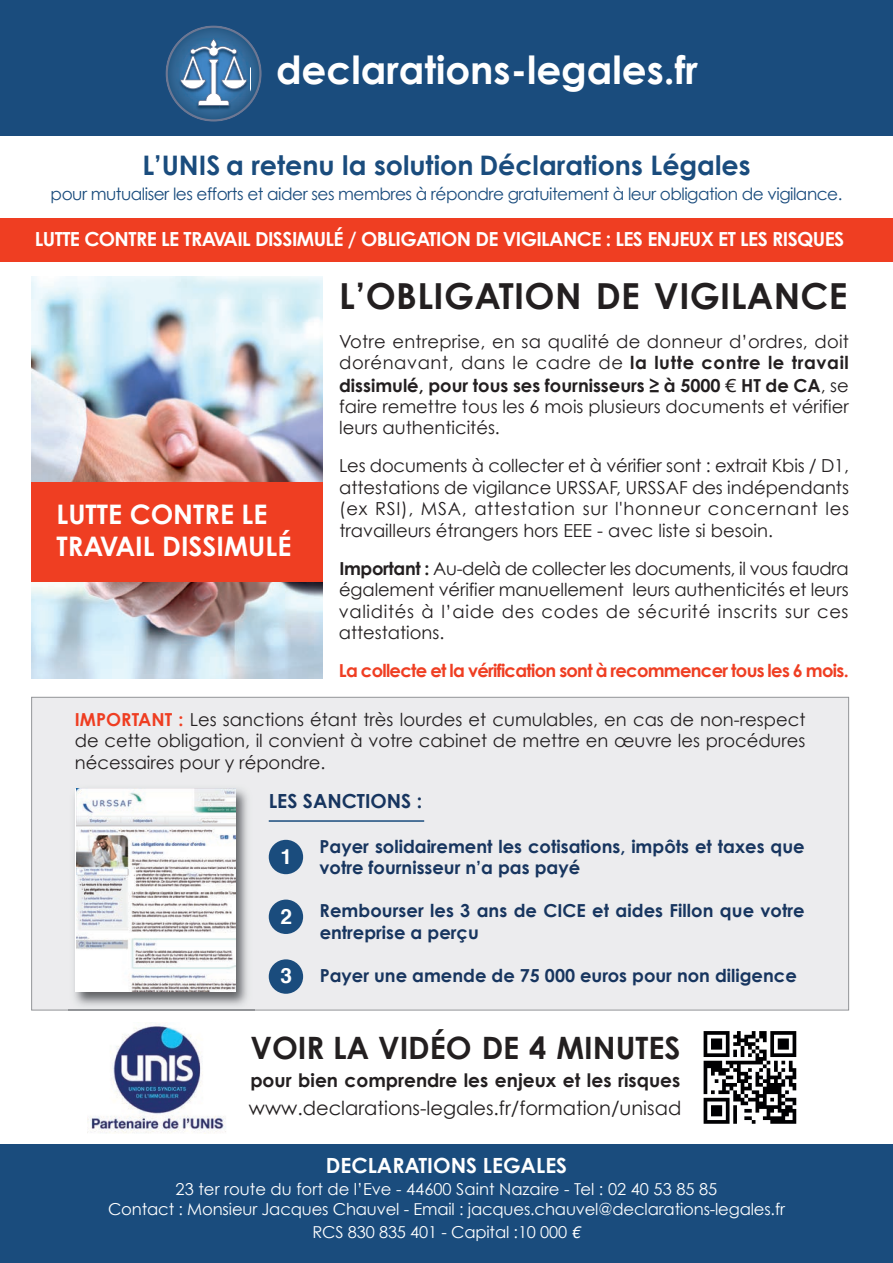
<style>
.page{position:relative;width:893px;height:1263px;background:#fff}
.page>*{position:absolute;margin:0;border:0;box-sizing:border-box;transform-origin:0 0}
.t1{font:700 38.85px "Century Gothic";color:#fff}
.t2{font:700 35.85px "Century Gothic";letter-spacing:.01em;color:#231f20}
.t3{font:700 30.75px "Century Gothic";color:#231f20}
.t4{font:700 26.85px "Century Gothic";color:#1a4c7d}
.t5{font:700 26.85px/32.2px "Century Gothic";color:#fff}
.t6{font:700 20.85px "Century Gothic";color:#fff}
.t7{font:700 20.85px "Helvetica";color:#fff}
.t8{font:700 19.5px "Century Gothic";letter-spacing:-.03em;color:#fff}
.t9{font:19.5px "Century Gothic";color:#231f20}
.t10{font:700 19.5px "Century Gothic";color:#17355f}
.t11{font:700 18.6px "Century Gothic";color:#231f20}
.t12{font:18px/21.5px "Century Gothic";color:#231f20;text-align:justify}
.t13{font:700 18px/21.5px "Century Gothic";color:#17355f}
.t14{font:700 18px "Century Gothic";letter-spacing:-.04em;color:#ef3e22}
.t15{font:16.95px "Century Gothic";letter-spacing:-.03em;color:#1a4c7d}
.t16{font:16.5px/19.8px "Century Gothic";letter-spacing:-.01em;color:#fff;text-align:center}
.s1{font-weight:700}
.s2{font-family:"Lucida Grande"}
.s3{font-weight:700;color:#ef3e22}
.s4{font-family:"Avenir";font-weight:500;font-style:italic}
</style>
<div class="page">
<div style="left:0;top:0;width:893px;height:135px;background:#1a4c7d"></div>
<img style="left:31px;top:276px;width:292px;height:402px">
<img style="left:167px;top:27px;width:94px;height:94px;border-radius:47px">
<div style="left:165px;top:25px;width:97px;height:97px;border:2px solid #6c7793;border-radius:50%"></div>
<img style="left:178px;top:43px;width:1px;height:14px">
<img style="left:176px;top:67px;width:3px;height:30px">
<svg style="left:179px;top:37px;width:72px;height:71px;background:#5c87b0"></svg>
<img style="left:190px;top:97px;width:46px;height:14px">
<div style="left:31px;top:482px;width:292px;height:100px;background:#ef3e22"></div>
<div style="left:32px;top:698px;width:816px;height:312px;background:#ececee"></div>
<div style="left:0;top:1144px;width:893px;height:119px;background:#1a4c7d"></div>
<img style="left:68px;top:788px;width:186px;height:223px">
<img style="left:77px;top:789px;width:158px;height:202px">
<hr style="left:269px;top:820px;width:155px;height:2px;background:#1a4c7d">
<div style="left:269px;top:840px;width:34px;height:34px;background:#1a4c7d;border-radius:50%"></div>
<div style="left:269px;top:899px;width:34px;height:35px;background:#1a4c7d;border-radius:50%"></div>
<div style="left:269px;top:959px;width:34px;height:35px;background:#1a4c7d;border-radius:50%"></div>
<svg style="left:704px;top:1031px;width:92px;height:93px"></svg>
<div style="left:0;top:218px;width:893px;height:44px;background:#ef3e22"></div>
<img style="left:88px;top:1023px;width:138px;height:110px">
<h1 class="t1" style="left:276px;top:46px;width:424px">declarations-legales.fr</h1>
<h3 class="t4" style="left:142px;top:149px;width:610px">L’UNIS a retenu la solution Déclarations Légales</h3>
<p class="t15" style="left:51px;top:183px;width:793px">pour mutualiser les efforts et aider ses membres à répondre gratuitement à leur obligation de vigilance.</p>
<p class="t8" style="left:35px;top:227px;width:811px">LUTTE CONTRE LE TRAVAIL DISSIMULÉ / OBLIGATION DE VIGILANCE : LES ENJEUX ET LES RISQUES</p>
<h3 class="t5" style="left:57px;top:498px;width:236px">LUTTE CONTRE LE<br>TRAVAIL DISSIMULÉ</h3>
<h2 class="t2" style="left:339px;top:273px;width:510px">L’OBLIGATION DE VIGILANCE</h2>
<p class="t12" style="left:339px;top:330px;width:511px">Votre entreprise, en sa qualité de donneur d’ordres, doit dorénavant, dans le cadre de <span class="s1">la lutte contre le travail dissimulé, pour tous ses fournisseurs ≥ à 5000</span> <span class="s2">€</span> <span class="s1">HT de CA</span>, se faire remettre tous les 6 mois plusieurs documents et vérifier leurs authenticités.</p>
<p class="t12" style="left:339px;top:454px;width:511px">Les documents à collecter et à vérifier sont : extrait Kbis / D1, attestations de vigilance URSSAF, URSSAF des indépendants (ex RSI), MSA, attestation sur l'honneur concernant les travailleurs étrangers hors EEE - avec liste si besoin.</p>
<p class="t12" style="left:339px;top:557px;width:511px"><span class="s1">Important :</span> Au-delà de collecter les documents, il vous faudra également vérifier manuellement leurs authenticités et leurs validités à l’aide des codes de sécurité inscrits sur ces attestations.</p>
<p class="t14" style="left:339px;top:659px;width:511px">La collecte et la vérification sont à recommencer tous les 6 mois.</p>
<p class="t12" style="left:75px;top:708px;width:732px"><span class="s3">IMPORTANT :</span> Les sanctions étant très lourdes et cumulables, en cas de non-respect de cette obligation, il convient à votre cabinet de mettre en œuvre les procédures nécessaires pour y répondre.</p>
<p class="t10" style="left:269px;top:788px;width:155px">LES SANCTIONS :</p>
<p class="t13" style="left:320px;top:835px;width:487px">Payer solidairement les cotisations, impôts et taxes que votre fournisseur n’a pas payé</p>
<p class="t13" style="left:320px;top:900px;width:487px">Rembourser les 3 ans de CICE et aides Fillon que votre entreprise a perçu</p>
<p class="t13" style="left:320px;top:964px;width:479px">Payer une amende de 75 000 euros pour non diligence</p>
<p class="t7" style="left:281px;top:840px;width:13px">1</p>
<p class="t7" style="left:281px;top:899px;width:13px">2</p>
<p class="t7" style="left:281px;top:959px;width:13px">3</p>
<h3 class="t3" style="left:250px;top:1028px;width:431px">VOIR LA VIDÉO DE 4 MINUTES</h3>
<p class="t11" style="left:250px;top:1068px;width:431px">pour bien comprendre les enjeux et les risques</p>
<p class="t9" style="left:249px;top:1096px;width:434px">www.declarations-legales.fr/formation/unisad</p>
<p class="t6" style="left:326px;top:1152px;width:243px">DECLARATIONS LEGALES</p>
<p class="t16" style="left:108px;top:1179px;width:678px">23 ter route du fort de l’Eve - 44600 Saint Nazaire - Tel : 02 40 53 85 85<br>Contact : Monsieur Jacques Chauvel - Email : jacques.chauvel@declarations-legales.fr</p>
<p class="t16" style="left:312px;top:1222px;width:270px">RCS 830 835 401 - Capital :10 000 <span class="s4">€</span></p>
</div>
